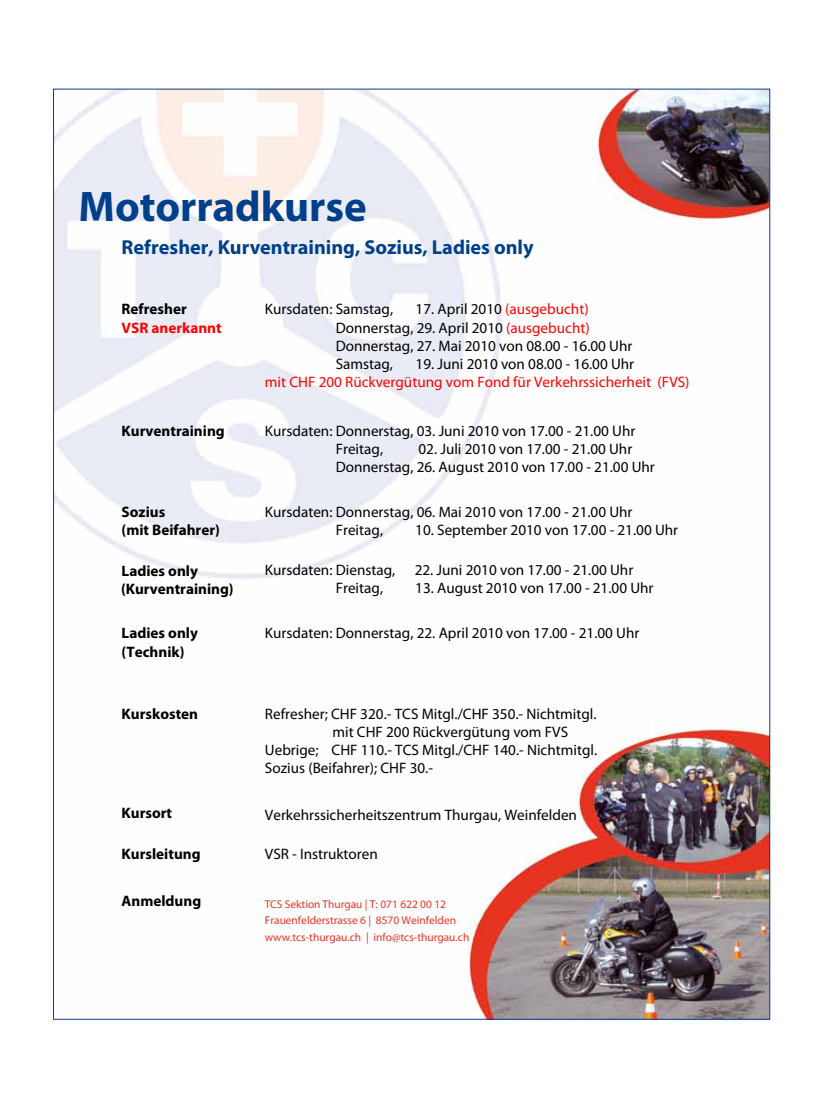
<style>
.page{position:relative;width:823px;height:1099px;background:#fff}
.page>*{position:absolute;margin:0;border:0;box-sizing:border-box;transform-origin:0 0}
.t1{font:700 42.88px "Myriad Pro";color:#00408b}
.t2{font:700 20.25px "Myriad Pro";color:#00408b}
.t3{font:15.12px/18.2px "Myriad Pro";color:#000}
.t4{font:700 15.12px/18.8px "Myriad Pro";color:#000}
.t5{font:15.12px "Myriad Pro";color:#f00}
.t6{font:700 15.12px "Myriad Pro";color:#f00}
.t7{font:11.38px/16.4px "Myriad Pro";color:#e73322}
.s1{color:#f00}
</style>
<div class="page">
<img style="left:55px;top:91px;width:712px;height:926px">
<h1 class="t1" style="left:79px;top:178px;width:289px">Motorradkurse</h1>
<h2 class="t2" style="left:121px;top:234px;width:413px">Refresher, Kurventraining, Sozius, Ladies only</h2>
<p class="t4" style="left:121px;top:299px;width:67px">Refresher</p>
<p class="t6" style="left:121px;top:318px;width:102px">VSR anerkannt</p>
<p class="t4" style="left:121px;top:420px;width:105px">Kurventraining</p>
<p class="t4" style="left:121px;top:501px;width:100px">Sozius<br>(mit Beifahrer)</p>
<p class="t4" style="left:121px;top:560px;width:114px">Ladies only (Kurventraining)</p>
<p class="t4" style="left:121px;top:622px;width:78px">Ladies only (Technik)</p>
<p class="t4" style="left:121px;top:703px;width:78px">Kurskosten</p>
<p class="t4" style="left:121px;top:803px;width:52px">Kursort</p>
<p class="t4" style="left:121px;top:843px;width:80px">Kursleitung</p>
<p class="t4" style="left:121px;top:890px;width:81px">Anmeldung</p>
<p class="t3" style="left:265px;top:300px;width:130px">Kursdaten: Samstag,</p>
<p class="t3" style="left:335px;top:300px;width:298px;text-indent:80px">17. April 2010 <span class="s1">(ausgebucht)<br></span>Donnerstag, 29. April 2010 <span class="s1">(ausgebucht)<br></span>Donnerstag, 27. Mai 2010 von 08.00 - 16.00 Uhr<br>Samstag,</p>
<p class="t3" style="left:415px;top:354px;width:220px">19. Juni 2010 von 08.00 - 16.00 Uhr</p>
<p class="t5" style="left:265px;top:373px;width:426px">mit CHF 200 Rückvergütung vom Fond für Verkehrssicherheit (FVS)</p>
<p class="t3" style="left:335px;top:421px;width:301px;text-indent:-71px">Kursdaten: Donnerstag, 03. Juni 2010 von 17.00 - 21.00 Uhr<br>Freitag,</p>
<p class="t3" style="left:335px;top:439px;width:320px;text-indent:83px">02. Juli 2010 von 17.00 - 21.00 Uhr<br>Donnerstag, 26. August 2010 von 17.00 - 21.00 Uhr</p>
<p class="t3" style="left:335px;top:502px;width:298px;text-indent:-71px">Kursdaten: Donnerstag, 06. Mai 2010 von 17.00 - 21.00 Uhr<br>Freitag,</p>
<p class="t3" style="left:415px;top:520px;width:264px">10. September 2010 von 17.00 - 21.00 Uhr</p>
<p class="t3" style="left:265px;top:560px;width:132px">Kursdaten: Dienstag,</p>
<p class="t3" style="left:414px;top:560px;width:220px">22. Juni 2010 von 17.00 - 21.00 Uhr</p>
<p class="t3" style="left:335px;top:579px;width:49px">Freitag,</p>
<p class="t3" style="left:415px;top:579px;width:239px">13. August 2010 von 17.00 - 21.00 Uhr</p>
<p class="t3" style="left:265px;top:623px;width:376px">Kursdaten: Donnerstag, 22. April 2010 von 17.00 - 21.00 Uhr</p>
<p class="t3" style="left:265px;top:704px;width:333px">Refresher; CHF 320.- TCS Mitgl./CHF 350.- Nichtmitgl.</p>
<p class="t3" style="left:332px;top:722px;width:237px">mit CHF 200 Rückvergütung vom FVS</p>
<p class="t3" style="left:265px;top:740px;width:333px">Uebrige; CHF 110.- TCS Mitgl./CHF 140.- Nichtmitgl.</p>
<p class="t3" style="left:265px;top:758px;width:169px">Sozius (Beifahrer); CHF 30.-</p>
<p class="t3" style="left:265px;top:805px;width:313px">Verkehrssicherheitszentrum Thurgau, Weinfelden</p>
<p class="t3" style="left:265px;top:844px;width:114px">VSR - Instruktoren</p>
<p class="t7" style="left:265px;top:895px;width:206px">TCS Sektion Thurgau | T: 071 622 00 12<br>Frauenfelderstrasse 6 | 8570 Weinfelden www.tcs-thurgau.ch | info@tcs-thurgau.ch</p>
</div>
